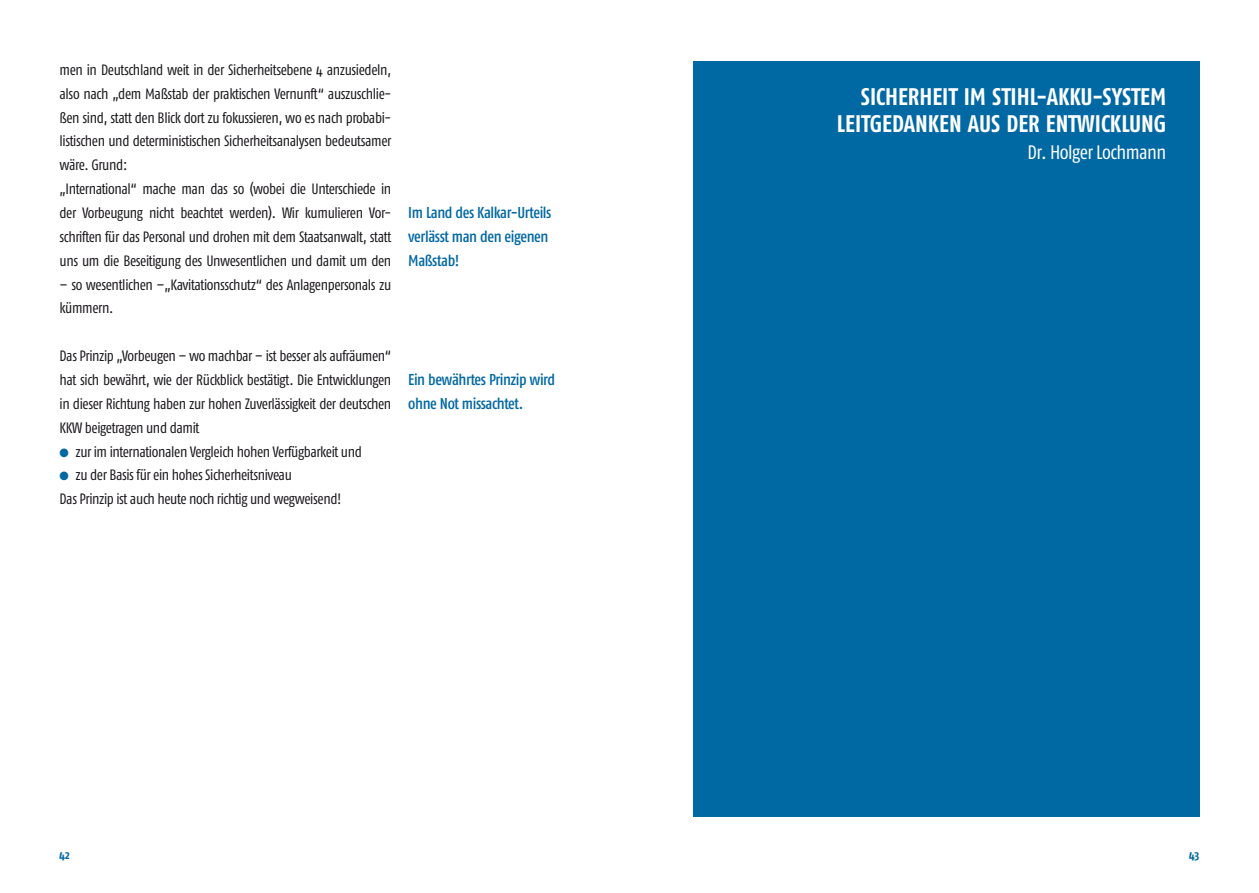
<style>
.page{position:relative;width:1259px;height:893px;background:#fff}
.page>*{position:absolute;margin:0;border:0;box-sizing:border-box;transform-origin:0 0}
.t1{font:700 24px/27px "Fago Co";color:#fff;text-align:right}
.t2{font:19.5px "Fago Co";letter-spacing:-.025em;color:#fff}
.t3{font:15.75px/23.9px "Fago Co Med";letter-spacing:-.025em;color:#0068a2}
.t4{font:15px/23.9px "Fago Co";letter-spacing:-.025em;color:#1b181c}
.t5{font:700 12px "Fago Co";color:#0068a2}
.s1{color:#0068a2}
</style>
<div class="page">
<div style="left:693px;top:62px;width:506px;height:755px;background:#0068a2"></div>
<p class="t4" style="left:60px;top:58px;width:333px">men in Deutschland weit in der Sicherheitsebene 4 anzusiedeln, also nach „dem Maßstab der praktischen Vernunft“ auszuschlie&shy;ßen sind, statt den Blick dort zu fokussieren, wo es nach probabi&shy;listischen und deterministischen Sicherheitsanalysen bedeutsamer wäre. Grund:<br>„International“ mache man das so (wobei die Unterschiede in der Vorbeugung nicht beachtet werden). Wir kumulieren Vor&shy;schriften für das Personal und drohen mit dem Staatsanwalt, statt uns um die Beseitigung des Unwesentlichen und damit um den</p>
<p class="t4" style="left:60px;top:272px;width:333px">– so wesentlichen –„Kavitationsschutz“ des Anlagenpersonals zu kümmern.</p>
<p class="t4" style="left:60px;top:344px;width:333px;text-align:justify">Das Prinzip „Vorbeugen – wo machbar – ist besser als aufräumen“ hat sich bewährt, wie der Rückblick bestätigt. Die Entwicklungen in dieser Richtung haben zur hohen Zuverlässigkeit der deutschen KKW beigetragen und damit</p>
<p class="t4" style="left:60px;top:439px;width:304px"><span class="s1">●</span> zur im internationalen Vergleich hohen Verfügbarkeit und</p>
<p class="t4" style="left:60px;top:463px;width:283px"><span class="s1">●</span> zu der Basis für ein hohes Sicherheitsniveau<br>Das Prinzip ist auch heute noch richtig und wegweisend!</p>
<p class="t3" style="left:408px;top:200px;width:145px">Im Land des Kalkar-Urteils verlässt man den eigenen<br>Maßstab!</p>
<p class="t3" style="left:408px;top:367px;width:148px">Ein bewährtes Prinzip wird ohne Not missachtet.</p>
<h1 class="t1" style="left:837px;top:83px;width:331px">SICHERHEIT IM STIHL-AKKU-SYSTEM<br>LEITGEDANKEN AUS DER ENTWICKLUNG</h1>
<h2 class="t2" style="left:1027px;top:141px;width:140px">Dr. Holger Lochmann</h2>
<p class="t5" style="left:60px;top:847px;width:12px">42</p>
<p class="t5" style="left:1189px;top:847px;width:12px">43</p>
</div>
